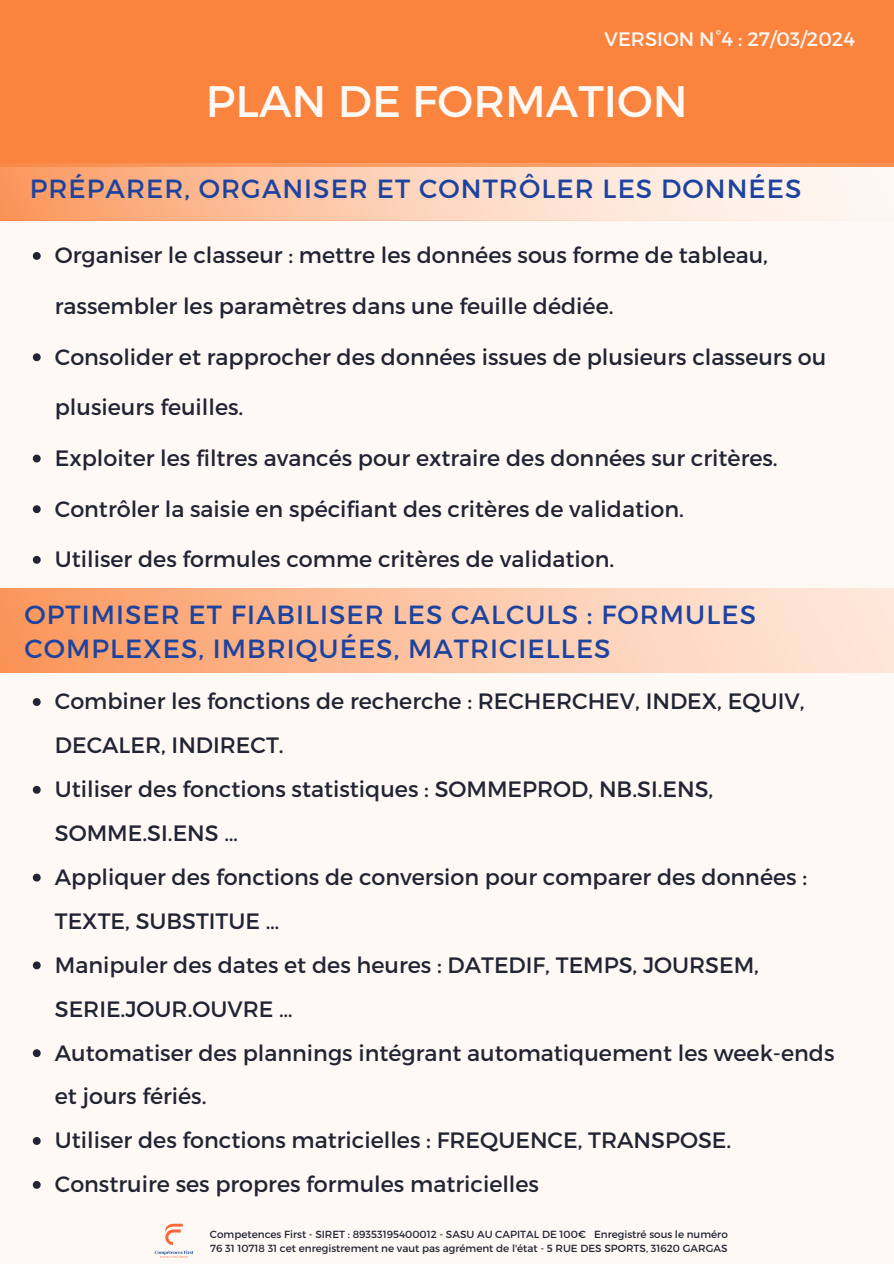
<style>
.page{position:relative;width:894px;height:1264px;background:#fff}
.page>*{position:absolute;margin:0;border:0;box-sizing:border-box;transform-origin:0 0}
.t1{font:43.95px "Montserrat";color:#fff9f5}
.t2{font:26.25px/33.8px "Montserrat";letter-spacing:.04em;color:#1e439e}
.t3{font:22.2px/43.8px "Montserrat";color:#212533}
.t4{font:19.5px "Montserrat";color:#fff9f5}
.t5{font:10.35px "Montserrat";color:#212533}
</style>
<div class="page">
<div style="left:0;top:0;width:893px;height:1263px;background:#fff9f5"></div>
<div style="left:0;top:0;width:893px;height:167px;background:#fa833e"></div>
<img style="left:154px;top:1223px;width:40px;height:35px">
<svg style="left:0;top:163px;width:893px;height:57px"></svg>
<svg style="left:33px;top:252px;width:8px;height:8px"></svg>
<svg style="left:33px;top:353px;width:8px;height:8px"></svg>
<svg style="left:33px;top:454px;width:8px;height:8px"></svg>
<svg style="left:33px;top:505px;width:8px;height:8px"></svg>
<svg style="left:33px;top:556px;width:8px;height:8px"></svg>
<div style="left:0;top:588px;width:893px;height:84px;background:linear-gradient(to right,#fb9960,#feede3)"></div>
<svg style="left:33px;top:698px;width:8px;height:8px"></svg>
<svg style="left:33px;top:785px;width:8px;height:8px"></svg>
<svg style="left:33px;top:873px;width:8px;height:8px"></svg>
<svg style="left:33px;top:961px;width:8px;height:8px"></svg>
<svg style="left:33px;top:1049px;width:8px;height:8px"></svg>
<svg style="left:33px;top:1137px;width:8px;height:7px"></svg>
<svg style="left:33px;top:1180px;width:8px;height:8px"></svg>
<h2 class="t4" style="left:604px;top:27px;width:252px">VERSION N°4 : 27/03/2024</h2>
<h4 class="t1" style="left:206px;top:72px;width:483px">PLAN DE FORMATION</h4>
<p class="t2" style="left:30px;top:171px;width:773px">PRÉPARER, ORGANISER ET CONTRÔLER LES DONNÉES</p>
<p class="t3" style="left:55px;top:232px;width:714px">Organiser le classeur : mettre les données sous forme de tableau,</p>
<p class="t3" style="left:55px;top:283px;width:560px">rassembler les paramètres dans une feuille dédiée.</p>
<p class="t3" style="left:55px;top:333px;width:772px">Consolider et rapprocher des données issues de plusieurs classeurs ou</p>
<p class="t3" style="left:55px;top:384px;width:190px">plusieurs feuilles.</p>
<p class="t3" style="left:55px;top:435px;width:724px">Exploiter les filtres avancés pour extraire des données sur critères.</p>
<p class="t3" style="left:55px;top:485px;width:630px">Contrôler la saisie en spécifiant des critères de validation.</p>
<p class="t3" style="left:55px;top:536px;width:561px">Utiliser des formules comme critères de validation.</p>
<p class="t2" style="left:24px;top:596px;width:733px">OPTIMISER ET FIABILISER LES CALCULS : FORMULES<br>COMPLEXES, IMBRIQUÉES, MATRICIELLES</p>
<p class="t3" style="left:55px;top:678px;width:751px">Combiner les fonctions de recherche : RECHERCHEV, INDEX, EQUIV,<br>DECALER, INDIRECT.</p>
<p class="t3" style="left:55px;top:766px;width:659px">Utiliser des fonctions statistiques : SOMMEPROD, NB.SI.ENS,<br>SOMME.SI.ENS …</p>
<p class="t3" style="left:55px;top:853px;width:753px">Appliquer des fonctions de conversion pour comparer des données :<br>TEXTE, SUBSTITUE …</p>
<p class="t3" style="left:55px;top:941px;width:705px">Manipuler des dates et des heures : DATEDIF, TEMPS, JOURSEM,<br>SERIE.JOUR.OUVRE …</p>
<p class="t3" style="left:55px;top:1029px;width:781px">Automatiser des plannings intégrant automatiquement les week-ends et jours fériés.</p>
<p class="t3" style="left:55px;top:1117px;width:677px">Utiliser des fonctions matricielles : FREQUENCE, TRANSPOSE.</p>
<p class="t3" style="left:55px;top:1161px;width:485px">Construire ses propres formules matricielles</p>
<h1 class="t5" style="left:210px;top:1227px;width:519px">Competences First - SIRET : 89353195400012 - SASU AU CAPITAL DE 100€ Enregistré sous le numéro</h1>
<p class="t5" style="left:210px;top:1241px;width:518px">76 31 10718 31 cet enregistrement ne vaut pas agrément de l'état - 5 RUE DES SPORTS, 31620 GARGAS</p>
</div>
